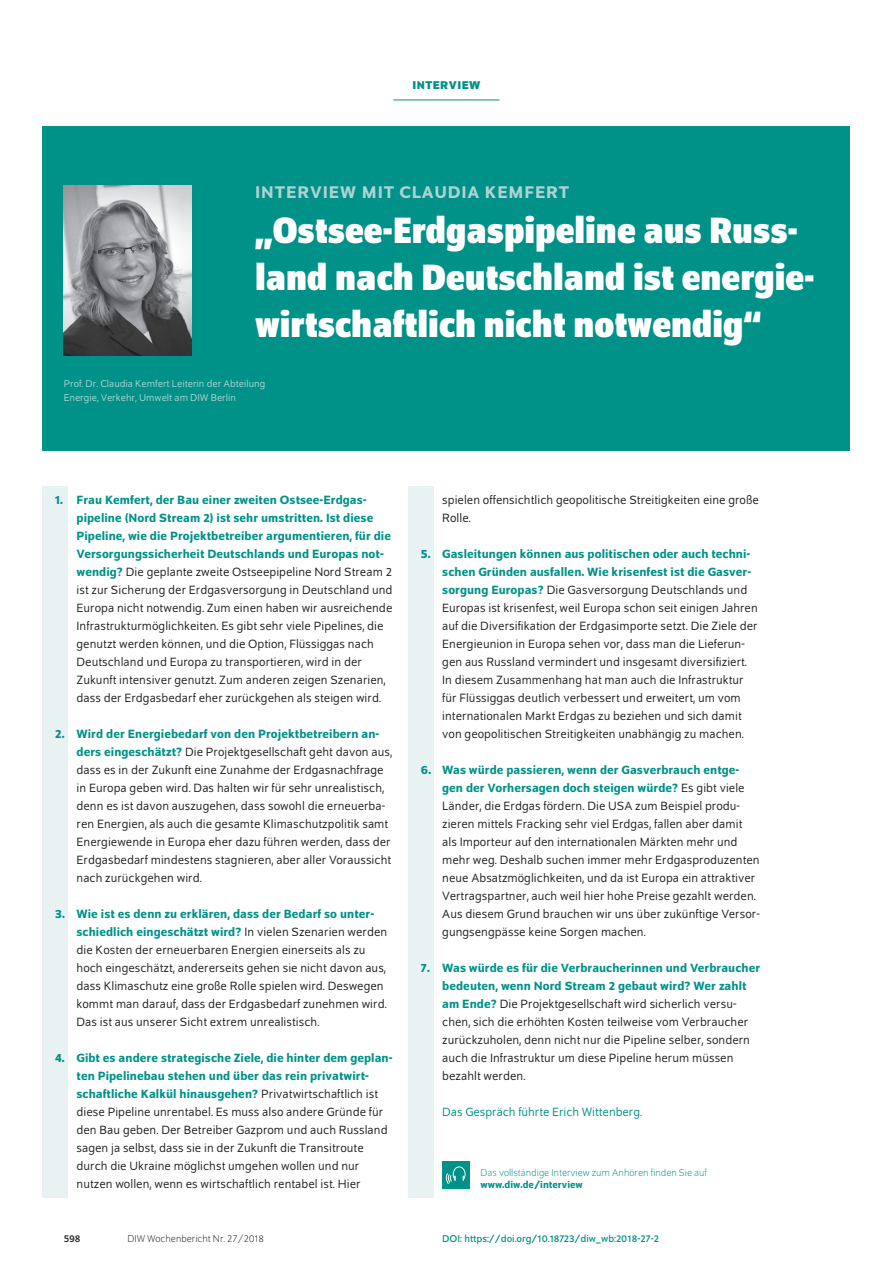
<style>
.page{position:relative;width:893px;height:1263px;background:#fff}
.page>*{position:absolute;margin:0;border:0;box-sizing:border-box;transform-origin:0 0}
.t1{font:700 semi-condensed 39px/46.8px "Schumpeter";color:#fff}
.t2{font:500 18px "Schumpeter";letter-spacing:.05em;color:#afd3d2}
.t3{font:12.75px/18px "Schumpeter Blond";letter-spacing:.005em;color:#231f20}
.t4{font:500 12.75px/18px "Schumpeter";letter-spacing:.005em;color:#009188}
.t5{font:12.75px "Schumpeter Blond";color:#009188}
.t6{font:700 12px "Schumpeter";letter-spacing:.04em;color:#009188}
.t7{font:10.5px/13.5px "Schumpeter Blond";color:#afd3d2}
.t8{font:300 10.5px "Schumpeter";color:#009188}
.t9{font:10.5px "Schumpeter";color:#009188}
.t10{font:300 10.5px "Schumpeter";color:#231f20}
.t11{font:500 10.5px "Schumpeter";color:#009188}
.t12{font:10.5px "Schumpeter";color:#231f20}
.s1{font-family:"Schumpeter";font-weight:500;color:#009188}
.s2{font-family:"Schumpeter Blond";font-weight:400;color:#231f20}
</style>
<div class="page">
<div style="left:408px;top:486px;width:26px;height:711px;background:#e9f2f2"></div>
<div style="left:43px;top:486px;width:25px;height:711px;background:#e9f2f2"></div>
<div style="left:442px;top:1161px;width:27px;height:27px;background:#009188"></div>
<svg style="left:446px;top:1166px;width:20px;height:18px"></svg>
<div style="left:43px;top:126px;width:807px;height:324px;background:#009188"></div>
<hr style="left:393px;top:100px;width:107px;height:1px;background:#009188">
<img style="left:64px;top:186px;width:127px;height:170px">
<p class="t6" style="left:412px;top:79px;width:70px">INTERVIEW</p>
<h2 class="t2" style="left:255px;top:183px;width:316px">INTERVIEW MIT CLAUDIA KEMFERT</h2>
<h1 class="t1" style="left:255px;top:207px;width:561px">„Ostsee-Erdgaspipeline aus Russ&shy;land nach Deutschland ist energie&shy;wirtschaftlich nicht notwendig“</h1>
<p class="t7" style="left:64px;top:377px;width:203px">Prof. Dr. Claudia Kemfert Leiterin der Abteilung<br>Energie, Verkehr, Umwelt am DIW Berlin</p>
<p class="t4" style="left:77px;top:491px;width:316px;text-indent:-21px">1. Frau Kemfert, der Bau einer zweiten Ostsee-Erdgas&shy;pipeline (Nord Stream 2) ist sehr umstritten. Ist diese Pipeline, wie die Projektbetreiber argumentieren, für die Versorgungssicherheit Deutschlands und Europas not-</p>
<p class="t3" style="left:77px;top:563px;width:317px"><span class="s1">wendig?</span> Die geplante zweite Ostseepipeline Nord Stream 2 ist zur Sicherung der Erdgasversorgung in Deutschland und Europa nicht notwendig. Zum einen haben wir ausreichende Infrastrukturmöglichkeiten. Es gibt sehr viele Pipelines, die genutzt werden können, und die Option, Flüssiggas nach Deutschland und Europa zu transportieren, wird in der Zukunft intensiver genutzt. Zum anderen zeigen Szenarien, dass der Erdgasbedarf eher zurückgehen als steigen wird.</p>
<p class="t4" style="left:55px;top:725px;width:326px">2. Wird der Energiebedarf von den Projektbetreibern an-</p>
<p class="t3" style="left:77px;top:743px;width:317px"><span class="s1">ders eingeschätzt?</span> Die Projektgesellschaft geht davon aus, dass es in der Zukunft eine Zunahme der Erdgasnachfrage in Europa geben wird. Das halten wir für sehr unrealistisch, denn es ist davon auszugehen, dass sowohl die erneuerba&shy;ren Energien, als auch die gesamte Klimaschutzpolitik samt Energiewende in Europa eher dazu führen werden, dass der Erdgasbedarf mindestens stagnieren, aber aller Voraussicht nach zurückgehen wird.</p>
<p class="t4" style="left:77px;top:905px;width:312px;text-indent:-21px">3. Wie ist es denn zu erklären, dass der Bedarf so unter&shy;schiedlich eingeschätzt wird? <span class="s2">In vielen Szenarien werden</span></p>
<p class="t3" style="left:77px;top:941px;width:312px">die Kosten der erneuerbaren Energien einerseits als zu hoch eingeschätzt, andererseits gehen sie nicht davon aus, dass Klimaschutz eine große Rolle spielen wird. Deswegen kommt man darauf, dass der Erdgasbedarf zunehmen wird.<br>Das ist aus unserer Sicht extrem unrealistisch.</p>
<p class="t4" style="left:55px;top:1049px;width:339px;text-align:center">4. Gibt es andere strategische Ziele, die hinter dem geplan&shy;ten Pipelinebau stehen und über das rein privatwirt&shy;schaftliche Kalkül hinausgehen? <span class="s2">Privatwirtschaftlich ist</span></p>
<p class="t3" style="left:77px;top:1103px;width:313px">diese Pipeline unrentabel. Es muss also andere Gründe für den Bau geben. Der Betreiber Gazprom und auch Russland sagen ja selbst, dass sie in der Zukunft die Transitroute durch die Ukraine möglichst umgehen wollen und nur nutzen wollen, wenn es wirtschaftlich rentabel ist. Hier</p>
<p class="t12" style="left:64px;top:1233px;width:18px">598</p>
<p class="t10" style="left:128px;top:1234px;width:138px">DIW Wochenbericht Nr. 27/2018</p>
<p class="t3" style="left:442px;top:491px;width:318px">spielen offensichtlich geopolitische Streitigkeiten eine große<br>Rolle.</p>
<p class="t4" style="left:421px;top:545px;width:332px;text-align:right">5. Gasleitungen können aus politischen oder auch techni&shy;schen Gründen ausfallen. Wie krisenfest ist die Gasver-</p>
<p class="t3" style="left:442px;top:581px;width:317px"><span class="s1">sorgung Europas?</span> Die Gasversorgung Deutschlands und Europas ist krisenfest, weil Europa schon seit einigen Jahren auf die Diversifikation der Erdgasimporte setzt. Die Ziele der Energieunion in Europa sehen vor, dass man die Lieferun&shy;gen aus Russland vermindert und insgesamt diversifiziert.<br>In diesem Zusammenhang hat man auch die Infrastruktur für Flüssiggas deutlich verbessert und erweitert, um vom internationalen Markt Erdgas zu beziehen und sich damit von geopolitischen Streitigkeiten unabhängig zu machen.</p>
<p class="t4" style="left:442px;top:761px;width:304px;text-indent:-21px">6. Was würde passieren, wenn der Gasverbrauch entge&shy;gen der Vorhersagen doch steigen würde? <span class="s2">Es gibt viele</span></p>
<p class="t3" style="left:442px;top:797px;width:319px">Länder, die Erdgas fördern. Die USA zum Beispiel produ&shy;zieren mittels Fracking sehr viel Erdgas, fallen aber damit als Importeur auf den internationalen Märkten mehr und mehr weg. Deshalb suchen immer mehr Erdgasproduzenten neue Absatzmöglichkeiten, und da ist Europa ein attraktiver Vertragspartner, auch weil hier hohe Preise gezahlt werden.<br>Aus diesem Grund brauchen wir uns über zukünftige Versor&shy;gungsengpässe keine Sorgen machen.</p>
<p class="t4" style="left:421px;top:959px;width:341px;text-align:center">7. Was würde es für die Verbraucherinnen und Verbraucher bedeuten, wenn Nord Stream 2 gebaut wird? Wer zahlt</p>
<p class="t3" style="left:442px;top:995px;width:309px"><span class="s1">am Ende?</span> Die Projektgesellschaft wird sicherlich versu&shy;chen, sich die erhöhten Kosten teilweise vom Verbraucher zurückzuholen, denn nicht nur die Pipeline selber, sondern auch die Infrastruktur um diese Pipeline herum müssen bezahlt werden.</p>
<p class="t5" style="left:442px;top:1106px;width:201px">Das Gespräch führte Erich Wittenberg.</p>
<p class="t8" style="left:480px;top:1167px;width:228px">Das vollständige Interview zum Anhören finden Sie auf</p>
<p class="t11" style="left:480px;top:1179px;width:104px">www.diw.de/interview</p>
<p class="t9" style="left:442px;top:1233px;width:218px">DOI: https://doi.org/10.18723/diw_wb:2018-27-2</p>
</div>
